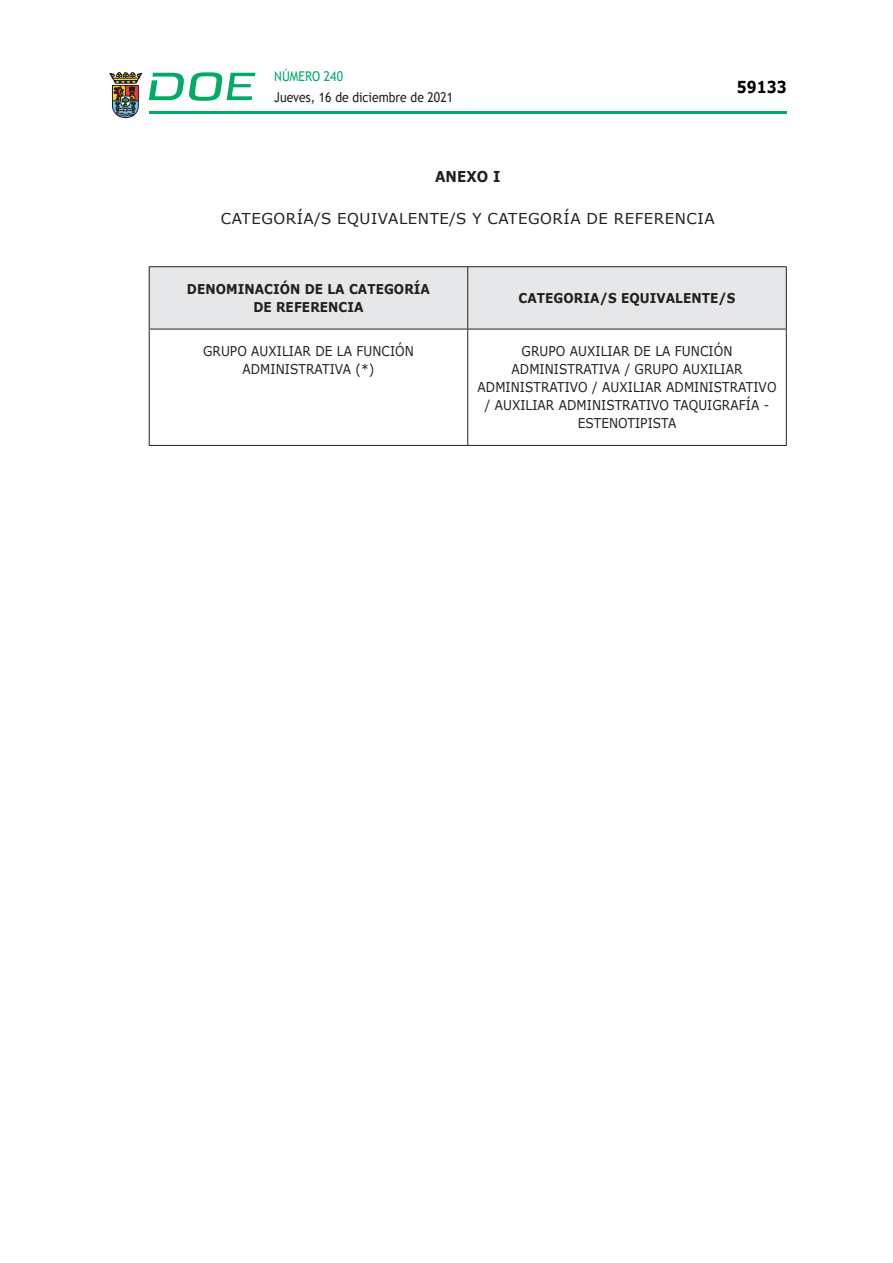
<style>
.page{position:relative;width:893px;height:1263px;background:#fff}
.page>*{position:absolute;margin:0;border:0;box-sizing:border-box;transform-origin:0 0}
.t1{font:700 16.5px "Verdana";color:#000;scale:.85 1}
.ADENDA{font:15px "Verdana";letter-spacing:.035em;color:#231f20}
.CUERPO_DE_TEXTO{font:700 15px "Verdana";letter-spacing:.005em;color:#231f20;scale:.9 1}
.CUERPO_DE_TEXTO-2{font:13.5px/18px "Verdana";letter-spacing:.005em;color:#231f20;text-align:center;scale:.9 1}
.CUERPO_DE_TEXTO-3{font:700 13.5px/18px "Verdana";letter-spacing:.005em;color:#231f20;text-align:center;scale:.9 1}
.t2{font:13.5px "Trebuchet MS";color:#231f20;scale:.9 1}
.t3{font:13.5px "Trebuchet MS";color:#00ab67;scale:.9 1}
</style>
<div class="page">
<hr style="left:149px;top:111px;width:638px;height:3px;background:#00ab66">
<svg style="left:109px;top:72px;width:33px;height:46px"></svg>
<svg style="left:149px;top:72px;width:106px;height:29px"></svg>
<div style="left:150px;top:267px;width:636px;height:62px;background:#e6e7e9"></div>
<hr style="left:149px;top:266px;width:319px;height:1px;background:#231f20">
<hr style="left:468px;top:266px;width:319px;height:1px;background:#231f20">
<hr style="left:149px;top:329px;width:319px;height:1px;background:#231f20">
<hr style="left:468px;top:329px;width:319px;height:1px;background:#231f20">
<hr style="left:149px;top:445px;width:319px;height:1px;background:#231f20">
<hr style="left:468px;top:445px;width:319px;height:1px;background:#231f20">
<hr style="left:149px;top:267px;width:1px;height:62px;background:#231f20">
<hr style="left:149px;top:329px;width:1px;height:116px;background:#231f20">
<hr style="left:467px;top:267px;width:1px;height:62px;background:#231f20">
<hr style="left:786px;top:267px;width:1px;height:62px;background:#231f20">
<hr style="left:467px;top:329px;width:1px;height:116px;background:#231f20">
<hr style="left:786px;top:329px;width:1px;height:116px;background:#231f20">
<p class="t3" style="left:274px;top:67px;width:78px">NÚMERO 240</p>
<p class="t2" style="left:274px;top:88px;width:200px">Jueves, 16 de diciembre de 2021</p>
<p class="t1" style="left:737px;top:75px;width:60px">59133</p>
<p class="CUERPO_DE_TEXTO" style="left:435px;top:165px;width:74px">ANEXO I</p>
<p class="ADENDA" style="left:221px;top:208px;width:495px">CATEGORÍA/S EQUIVALENTE/S Y CATEGORÍA DE REFERENCIA</p>
<p class="CUERPO_DE_TEXTO-3" style="left:187px;top:280px;width:272px">DENOMINACIÓN DE LA CATEGORÍA<br>DE REFERENCIA</p>
<p class="CUERPO_DE_TEXTO-3" style="left:519px;top:289px;width:243px">CATEGORIA/S EQUIVALENTE/S</p>
<p class="CUERPO_DE_TEXTO-2" style="left:203px;top:342px;width:236px">GRUPO AUXILIAR DE LA FUNCIÓN<br>ADMINISTRATIVA (*)</p>
<p class="CUERPO_DE_TEXTO-2" style="left:477px;top:342px;width:334px">GRUPO AUXILIAR DE LA FUNCIÓN<br>ADMINISTRATIVA / GRUPO AUXILIAR<br>ADMINISTRATIVO / AUXILIAR ADMINISTRATIVO / AUXILIAR ADMINISTRATIVO TAQUIGRAFÍA -<br>ESTENOTIPISTA</p>
</div>
